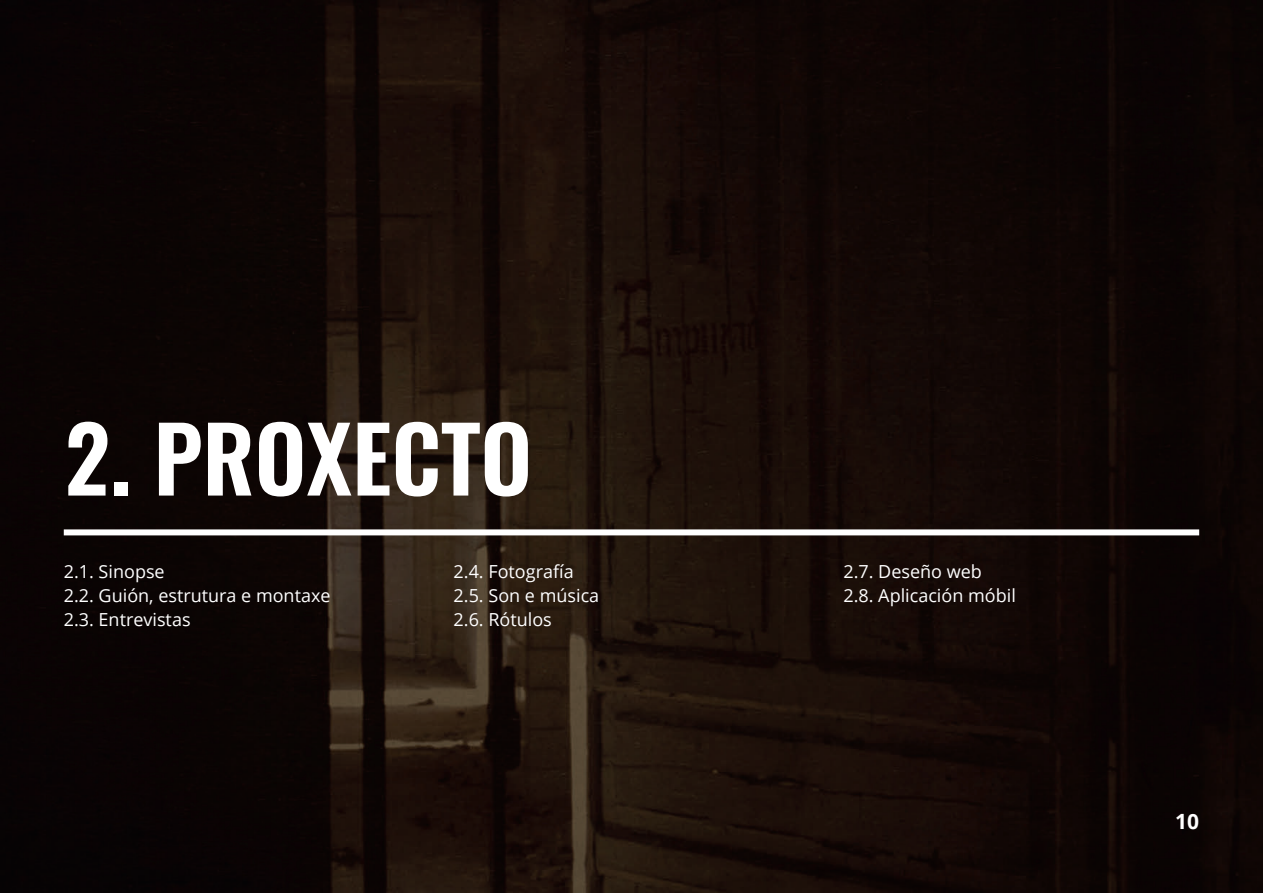
<style>
.page{position:relative;width:1263px;height:893px;background:#fff}
.page>*{position:absolute;margin:0;border:0;box-sizing:border-box;transform-origin:0 0}
.t1{font:600 90px "Oswald";color:#fff}
.t2{font:700 21px "Open Sans";color:#fff}
.t3{font:18px "Open Sans";color:#fff}
</style>
<div class="page">
<img style="left:0;top:0;width:1263px;height:893px">
<div style="left:64px;top:529px;width:1135px;height:6px;background:#fff"></div>
<p class="t1" style="left:64px;top:396px;width:470px">2. PROXECTO</p>
<p class="t3" style="left:64px;top:559px;width:102px">2.1. Sinopse</p>
<p class="t3" style="left:64px;top:583px;width:268px">2.2. Guión, estrutura e montaxe</p>
<p class="t3" style="left:64px;top:607px;width:128px">2.3. Entrevistas</p>
<p class="t3" style="left:454px;top:559px;width:122px">2.4. Fotografía</p>
<p class="t3" style="left:454px;top:583px;width:147px">2.5. Son e música</p>
<p class="t3" style="left:454px;top:607px;width:100px">2.6. Rótulos</p>
<p class="t3" style="left:843px;top:559px;width:140px">2.7. Deseño web</p>
<p class="t3" style="left:843px;top:583px;width:174px">2.8. Aplicación móbil</p>
<p class="t2" style="left:1175px;top:807px;width:25px">10</p>
</div>
